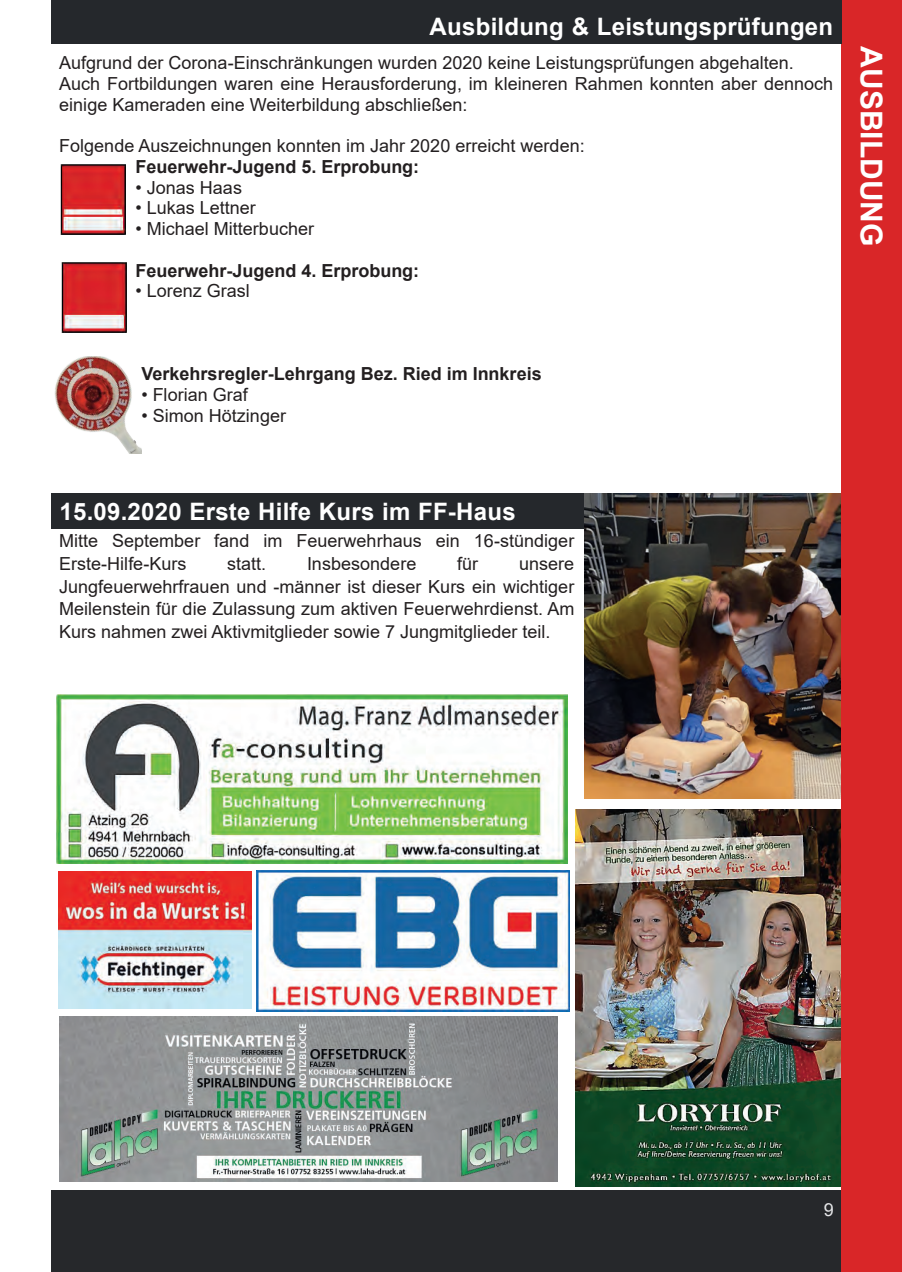
<style>
.page{position:relative;width:902px;height:1272px;background:#fff}
.page>*{position:absolute;margin:0;border:0;box-sizing:border-box;transform-origin:0 0}
.t1{font:700 30px "Arial";color:#fff}
.t2{font:700 24px "Arial";letter-spacing:.01em;color:#fff}
.t3{font:18px/22.5px "Arial";color:#231f20}
.t4{font:700 18px "Arial";color:#231f20}
.t5{font:18px "Arial";color:#e6e7e9}
</style>
<div class="page">
<div style="left:51px;top:1190px;width:791px;height:81px;background:#26282b"></div>
<div style="left:51px;top:493px;width:791px;height:36px;background:#25282c"></div>
<img style="left:584px;top:493px;width:257px;height:305px">
<img style="left:57px;top:694px;width:510px;height:170px">
<img style="left:58px;top:871px;width:193px;height:136px">
<img style="left:256px;top:870px;width:313px;height:141px">
<img style="left:59px;top:1016px;width:498px;height:165px">
<img style="left:575px;top:809px;width:266px;height:377px">
<img style="left:60px;top:164px;width:66px;height:71px">
<img style="left:61px;top:262px;width:66px;height:71px">
<img style="left:54px;top:357px;width:88px;height:96px">
<div style="left:841px;top:0;width:60px;height:1271px;background:#d92628"></div>
<div style="left:51px;top:0;width:790px;height:44px;background:#25282c"></div>
<h2 class="t2" style="left:429px;top:13px;width:405px">Ausbildung &amp; Leistungsprüfungen</h2>
<p class="t3" style="left:59px;top:53px;width:775px;line-height:20.7px">Aufgrund der Corona-Einschränkungen wurden 2020 keine Leistungsprüfungen abgehalten.<br>Auch Fortbildungen waren eine Herausforderung, im kleineren Rahmen konnten aber dennoch einige Kameraden eine Weiterbildung abschließen:</p>
<p class="t3" style="left:59px;top:135px;width:527px">Folgende Auszeichnungen konnten im Jahr 2020 erreicht werden:</p>
<p class="t4" style="left:135px;top:157px;width:285px">Feuerwehr-Jugend 5. Erprobung:</p>
<p class="t3" style="left:135px;top:176px;width:108px">• Jonas Haas</p>
<p class="t3" style="left:135px;top:197px;width:122px">• Lukas Lettner</p>
<p class="t3" style="left:135px;top:218px;width:180px">• Michael Mitterbucher</p>
<p class="t4" style="left:135px;top:260px;width:285px">Feuerwehr-Jugend 4. Erprobung:</p>
<p class="t3" style="left:135px;top:280px;width:116px">• Lorenz Grasl</p>
<p class="t4" style="left:141px;top:364px;width:402px">Verkehrsregler-Lehrgang Bez. Ried im Innkreis</p>
<p class="t3" style="left:141px;top:383px;width:108px">• Florian Graf</p>
<p class="t3" style="left:141px;top:404px;width:146px">• Simon Hötzinger</p>
<h1 class="t1" style="left:887px;top:46px;width:201px;rotate:90deg">AUSBILDUNG</h1>
<h2 class="t2" style="left:60px;top:498px;width:457px">15.09.2020 Erste Hilfe Kurs im FF-Haus</h2>
<p class="t3" style="left:59px;top:530px;width:516px">Mitte September fand im Feuerwehrhaus ein 16-stündiger<br>Erste-Hilfe-Kurs</p>
<p class="t3" style="left:227px;top:552px;width:40px">statt.</p>
<p class="t3" style="left:307px;top:552px;width:111px">Insbesondere</p>
<p class="t3" style="left:457px;top:552px;width:22px">für</p>
<p class="t3" style="left:59px;top:552px;width:516px;text-align:justify;text-indent:460px">unsere Jungfeuerwehrfrauen und -männer ist dieser Kurs ein wichtiger Meilenstein für die Zulassung zum aktiven Feuerwehrdienst. Am Kurs nahmen zwei Aktivmitglieder sowie 7 Jungmitglieder teil.</p>
<p class="t5" style="left:823px;top:1199px;width:12px">9</p>
</div>
